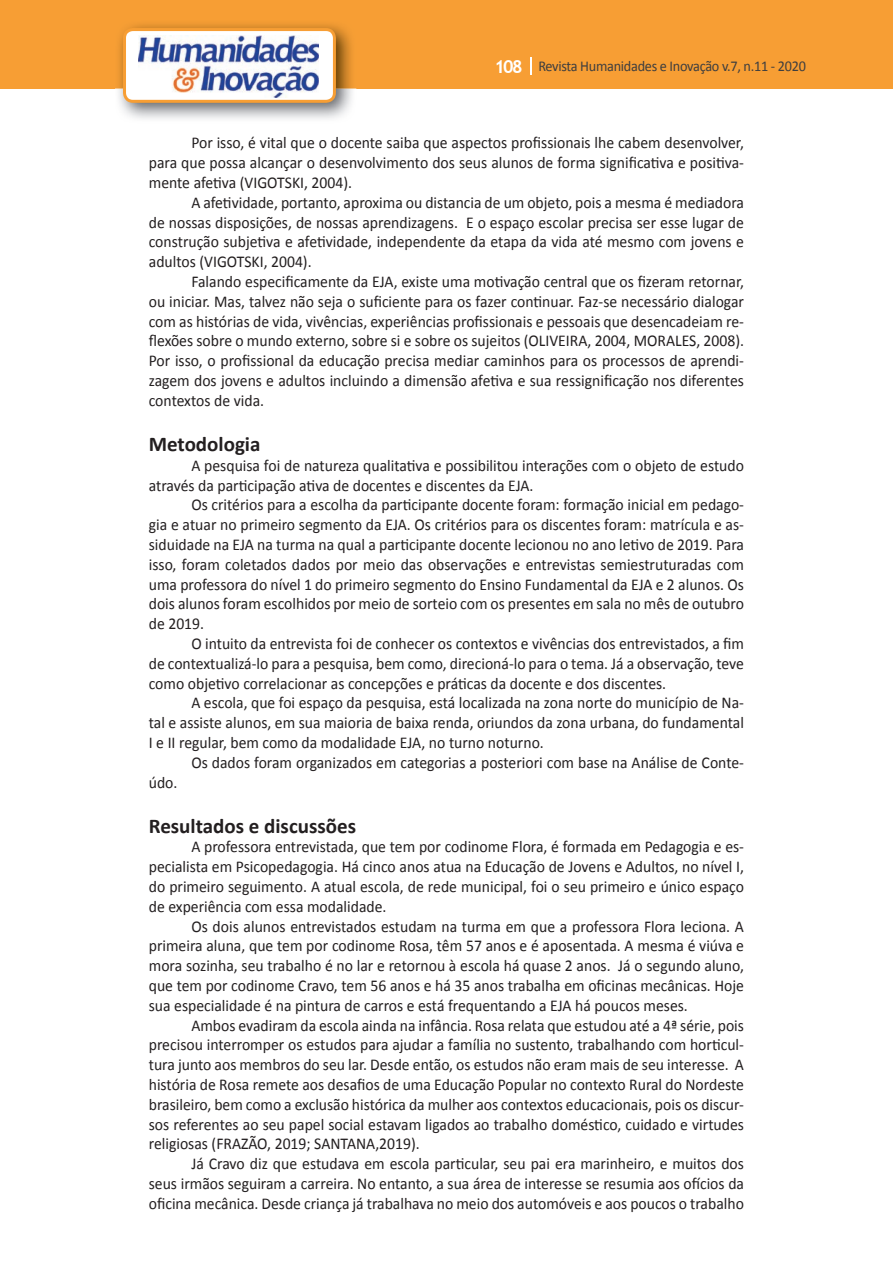
<style>
.page{position:relative;width:893px;height:1263px;background:#fff}
.page>*{position:absolute;margin:0;border:0;box-sizing:border-box;transform-origin:0 0}
.t1{font:700 21px "Calibri";color:#231f20}
.t2{font:16.5px/19.8px "Calibri";color:#231f20;text-align:justify;scale:.95 1}
.t3{font:15px "Calibri";letter-spacing:-.02em;color:#3e3e3f;scale:.95 1}
.s1{font-family:"Trebuchet MS";font-weight:700;font-size:18px;color:#fff}
</style>
<div class="page">
<div style="left:0;top:0;width:893px;height:88px;background:#f79e34"></div>
<svg style="left:530px;top:57px;width:2px;height:18px"></svg>
<img style="left:115px;top:24px;width:241px;height:95px">
<svg style="left:123px;top:28px;width:213px;height:75px"></svg>
<p class="t3" style="left:495px;top:57px;width:329px"><span class="s1">108</span> Revista Humanidades e Inovação v.7, n.11 - 2020</p>
<p class="t2" style="left:149px;top:133px;width:628px;text-indent:43px">Por isso, é vital que o docente saiba que aspectos profissionais lhe cabem desenvolver, para que possa alcançar o desenvolvimento dos seus alunos de forma significativa e positiva&shy;mente afetiva (VIGOTSKI, 2004).</p>
<p class="t2" style="left:149px;top:193px;width:628px;text-indent:43px">A afetividade, portanto, aproxima ou distancia de um objeto, pois a mesma é mediadora de nossas disposições, de nossas aprendizagens. E o espaço escolar precisa ser esse lugar de construção subjetiva e afetividade, independente da etapa da vida até mesmo com jovens e adultos (VIGOTSKI, 2004).</p>
<p class="t2" style="left:149px;top:272px;width:628px;text-indent:43px">Falando especificamente da EJA, existe uma motivação central que os fizeram retornar, ou iniciar. Mas, talvez não seja o suficiente para os fazer continuar. Faz-se necessário dialogar com as histórias de vida, vivências, experiências profissionais e pessoais que desencadeiam re&shy;flexões sobre o mundo externo, sobre si e sobre os sujeitos (OLIVEIRA, 2004, MORALES, 2008).<br>Por isso, o profissional da educação precisa mediar caminhos para os processos de aprendi&shy;zagem dos jovens e adultos incluindo a dimensão afetiva e sua ressignificação nos diferentes contextos de vida.</p>
<p class="t1" style="left:149px;top:430px;width:113px">Metodologia</p>
<p class="t2" style="left:149px;top:455px;width:628px;text-indent:43px">A pesquisa foi de natureza qualitativa e possibilitou interações com o objeto de estudo através da participação ativa de docentes e discentes da EJA.</p>
<p class="t2" style="left:149px;top:495px;width:628px;text-indent:43px">Os critérios para a escolha da participante docente foram: formação inicial em pedago&shy;gia e atuar no primeiro segmento da EJA. Os critérios para os discentes foram: matrícula e as&shy;siduidade na EJA na turma na qual a participante docente lecionou no ano letivo de 2019. Para isso, foram coletados dados por meio das observações e entrevistas semiestruturadas com uma professora do nível 1 do primeiro segmento do Ensino Fundamental da EJA e 2 alunos. Os dois alunos foram escolhidos por meio de sorteio com os presentes em sala no mês de outubro de 2019.</p>
<p class="t2" style="left:149px;top:634px;width:628px;text-indent:43px">O intuito da entrevista foi de conhecer os contextos e vivências dos entrevistados, a fim de contextualizá-lo para a pesquisa, bem como, direcioná-lo para o tema. Já a observação, teve como objetivo correlacionar as concepções e práticas da docente e dos discentes.</p>
<p class="t2" style="left:149px;top:693px;width:628px;text-indent:43px">A escola, que foi espaço da pesquisa, está localizada na zona norte do município de Na&shy;tal e assiste alunos, em sua maioria de baixa renda, oriundos da zona urbana, do fundamental I e II regular, bem como da modalidade EJA, no turno noturno.</p>
<p class="t2" style="left:191px;top:752px;width:583px">Os dados foram organizados em categorias a posteriori com base na Análise de Conte-</p>
<p class="t2" style="left:149px;top:772px;width:32px">údo.</p>
<p class="t1" style="left:149px;top:812px;width:209px">Resultados e discussões</p>
<p class="t2" style="left:149px;top:837px;width:628px;text-indent:43px">A professora entrevistada, que tem por codinome Flora, é formada em Pedagogia e es&shy;pecialista em Psicopedagogia. Há cinco anos atua na Educação de Jovens e Adultos, no nível I, do primeiro seguimento. A atual escola, de rede municipal, foi o seu primeiro e único espaço de experiência com essa modalidade.</p>
<p class="t2" style="left:149px;top:916px;width:628px;text-indent:43px">Os dois alunos entrevistados estudam na turma em que a professora Flora leciona. A primeira aluna, que tem por codinome Rosa, têm 57 anos e é aposentada. A mesma é viúva e mora sozinha, seu trabalho é no lar e retornou à escola há quase 2 anos. Já o segundo aluno, que tem por codinome Cravo, tem 56 anos e há 35 anos trabalha em oficinas mecânicas. Hoje sua especialidade é na pintura de carros e está frequentando a EJA há poucos meses.</p>
<p class="t2" style="left:149px;top:1015px;width:628px;text-indent:43px">Ambos evadiram da escola ainda na infância. Rosa relata que estudou até a 4ª série, pois precisou interromper os estudos para ajudar a família no sustento, trabalhando com horticul&shy;tura junto aos membros do seu lar. Desde então, os estudos não eram mais de seu interesse. A história de Rosa remete aos desafios de uma Educação Popular no contexto Rural do Nordeste brasileiro, bem como a exclusão histórica da mulher aos contextos educacionais, pois os discur&shy;sos referentes ao seu papel social estavam ligados ao trabalho doméstico, cuidado e virtudes religiosas (FRAZÃO, 2019; SANTANA,2019).</p>
<p class="t2" style="left:149px;top:1154px;width:628px;text-indent:43px">Já Cravo diz que estudava em escola particular, seu pai era marinheiro, e muitos dos seus irmãos seguiram a carreira. No entanto, a sua área de interesse se resumia aos ofícios da oficina mecânica. Desde criança já trabalhava no meio dos automóveis e aos poucos o trabalho</p>
</div>
